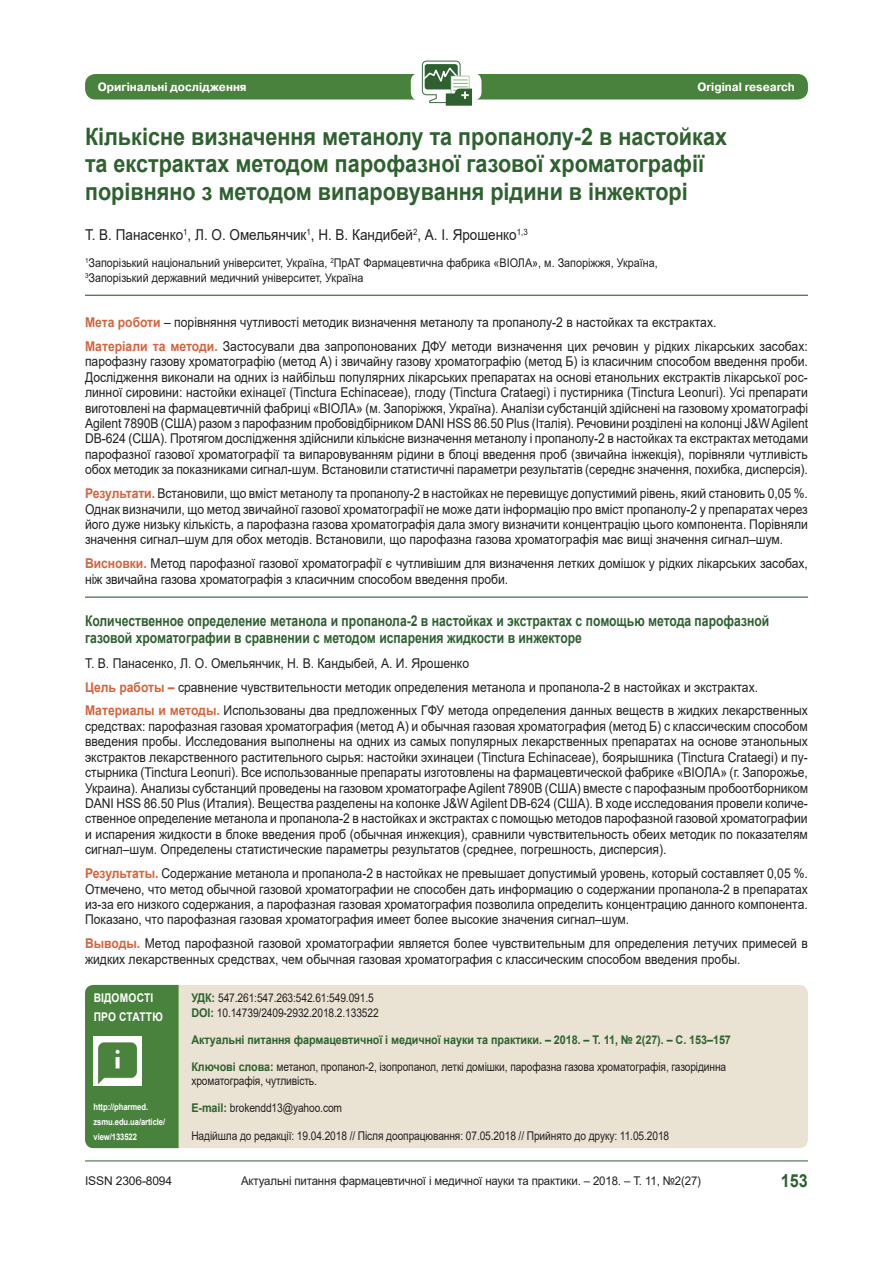
<style>
.page{position:relative;width:893px;height:1263px;background:#fff}
.page>*{position:absolute;margin:0;border:0;box-sizing:border-box;transform-origin:0 0}
.статья{font:700 24px/27.5px "Arial";color:#2e612f;scale:.9 1}
.t1{font:700 18px "Arial";color:#2e612f;scale:.9 1}
.автор{font:15px "Arial";color:#231f20;scale:.9 1}
.резюме_назв{font:700 14.85px/16.6px "Arial";color:#2e612f;scale:.82 1}
.резюме{font:13.5px/15.5px "Arial";color:#231f20;text-align:justify;scale:.9 1}
.резюме_низ{font:13.5px/15.5px "Arial";letter-spacing:-.005em;color:#231f20;scale:.9 1}
.резюме_0{font:13.5px "Arial";color:#231f20;scale:.9 1}
.резюме_авт{font:13.5px "Arial";color:#231f20;scale:.9 1}
.удк{font:12px/14.4px "Arial";letter-spacing:-.01em;color:#231f20;scale:.85 1}
.заведение{font:12px/14.9px "Arial";color:#231f20;scale:.9 1}
.удк-2{font:700 12px "Arial";letter-spacing:-.005em;color:#2e612f;scale:.9 1}
.заведение-2{font:12px "Arial";color:#231f20;scale:.95 1}
.t2{font:700 12px "Pragmatica C";color:#fff;scale:.95 1}
.о_статье_верх{font:700 12px/18.5px "Arial";letter-spacing:.01em;color:#fff;scale:.85 1}
.заведение-3{font:12px "Arial";color:#231f20}
.о_статье{font:700 9px/14.9px "Arial";letter-spacing:-.01em;color:#fff;scale:.85 1}
.s1{font-weight:700;color:#d4643d}
.s2{font-weight:700;color:#2e612f}
</style>
<div class="page">
<hr style="left:85px;top:1160px;width:723px;height:1px;background:#2e612f">
<div style="left:85px;top:74px;width:723px;height:25px;background:#49823c;border-radius:10px"></div>
<div style="left:411px;top:73px;width:70px;height:28px;background:#fff;border-radius:9px"></div>
<svg style="left:421px;top:60px;width:37px;height:32px"></svg>
<svg style="left:422px;top:61px;width:50px;height:45px"></svg>
<hr style="left:85px;top:295px;width:723px;height:1px;background:#2e612f">
<hr style="left:85px;top:596px;width:723px;height:2px;background:#2e612f">
<div style="left:85px;top:985px;width:723px;height:163px;background:#eae3d3;border-radius:9px"></div>
<div style="left:85px;top:985px;width:94px;height:163px;background:#49823c"></div>
<img style="left:94px;top:1037px;width:48px;height:48px">
<p class="t2" style="left:98px;top:81px;width:158px">Оригінальні дослідження</p>
<p class="t2" style="left:697px;top:81px;width:104px">Оriginal research</p>
<p class="статья" style="left:85px;top:123px;width:715px">Кількісне визначення метанолу та пропанолу-2 в настойках та екстрактах методом парофазної газової хроматографії порівняно з методом випаровування рідини в інжекторі</p>
<p class="автор" style="left:85px;top:224px;width:493px">Т. В. Панасенко<sup>1</sup>, Л. О. Омельянчик<sup>1</sup>, Н. В. Кандибей<sup>2</sup>, А. І. Ярошенко<sup>1,3</sup></p>
<p class="заведение" style="left:85px;top:255px;width:638px"><sup>1</sup>Запорізький національний університет, Україна, <sup>2</sup>ПрАТ Фармацевтична фабрика «ВІОЛА», м. Запоріжжя, Україна,<br><sup>3</sup>Запорізький державний медичний університет, Україна</p>
<p class="резюме_0" style="left:85px;top:313px;width:703px"><span class="s1">Мета роботи</span> – порівняння чутливості методик визначення метанолу та пропанолу-2 в настойках та екстрактах.</p>
<p class="резюме" style="left:85px;top:338px;width:805px"><span class="s1">Матеріали та методи.</span> Застосували два запропонованих ДФУ методи визначення цих речовин у рідких лікарських засобах: парофазну газову хроматографію (метод А) і звичайну газову хроматографію (метод Б) із класичним способом введення проби.<br>Дослідження виконали на одних із найбільш популярних лікарських препаратах на основі етанольних екстрактів лікарської рос&shy;линної сировини: настойки ехінацеї (Tinctura Echinaceae), глоду (Tinctura Crataegi) і пустирника (Tinctura Leonuri). Усі препарати виготовлені на фармацевтичній фабриці «ВІОЛА» (м. Запоріжжя, Україна). Аналізи субстанцій здійснені на газовому хроматографі Agilent 7890B (США) разом з парофазним пробовідбірником DANI HSS 86.50 Plus (Італія). Речовини розділені на колонці J&amp;W Agilent DB-624 (США). Протягом дослідження здійснили кількісне визначення метанолу і пропанолу-2 в настойках та екстрактах методами парофазної газової хроматографії та випаровуванням рідини в блоці введення проб (звичайна інжекція), порівняли чутливість обох методик за показниками сигнал-шум. Встановили статистичні параметри результатів (середнє значення, похибка, дисперсія).</p>
<p class="резюме" style="left:85px;top:486px;width:805px"><span class="s1">Результати.</span> Встановили, що вміст метанолу та пропанолу-2 в настойках не перевищує допустимий рівень, який становить 0,05 %.<br>Однак визначили, що метод звичайної газової хроматографії не може дати інформацію про вміст пропанолу-2 у препаратах через його дуже низьку кількість, а парофазна газова хроматографія дала змогу визначити концентрацію цього компонента. Порівняли значення сигнал–шум для обох методів. Встановили, що парофазна газова хроматографія має вищі значення сигнал–шум.</p>
<p class="резюме_низ" style="left:85px;top:556px;width:805px"><span class="s1">Висновки.</span> Метод парофазної газової хроматографії є чутливішим для визначення летких домішок у рідких лікарських засобах, ніж звичайна газова хроматографія з класичним способом введення проби.</p>
<p class="резюме_назв" style="left:85px;top:612px;width:836px">Количественное определение метанола и пропанола-2 в настойках и экстрактах с помощью метода парофазной газовой хроматографии в сравнении с методом испарения жидкости в инжекторе</p>
<p class="резюме_авт" style="left:85px;top:654px;width:428px">Т. В. Панасенко, Л. О. Омельянчик, Н. В. Кандыбей, А. И. Ярошенко</p>
<p class="резюме" style="left:85px;top:679px;width:749px"><span class="s1">Цель работы –</span> сравнение чувствительности методик определения метанола и пропанола-2 в настойках и экстрактах.</p>
<p class="резюме" style="left:85px;top:703px;width:805px"><span class="s1">Материалы и методы.</span> Использованы два предложенных ГФУ метода определения данных веществ в жидких лекарственных средствах: парофазная газовая хроматография (метод А) и обычная газовая хроматография (метод Б) с классическим способом введения пробы. Исследования выполнены на одних из самых популярных лекарственных препаратах на основе этанольных экстрактов лекарственного растительного сырья: настойки эхинацеи (Tinctura Echinaceae), боярышника (Tinctura Crataegi) и пу&shy;стырника (Tinctura Leonuri). Все использованные препараты изготовлены на фармацевтической фабрике «ВІОЛА» (г. Запорожье, Украина). Анализы субстанций проведены на газовом хроматографе Agilent 7890B (США) вместе с парофазным пробоотборником DANI HSS 86.50 Plus (Италия). Вещества разделены на колонке J&amp;W Agilent DB-624 (США). В ходе исследования провели количе&shy;ственное определение метанола и пропанола-2 в настойках и экстрактах с помощью методов парофазной газовой хроматографии и испарения жидкости в блоке введения проб (обычная инжекция), сравнили чувствительность обеих методик по показателям сигнал–шум. Определены статистические параметры результатов (среднее, погрешность, дисперсия).</p>
<p class="резюме" style="left:85px;top:865px;width:805px"><span class="s1">Результаты.</span> Содержание метанола и пропанола-2 в настойках не превышает допустимый уровень, который составляет 0,05 %.<br>Отмечено, что метод обычной газовой хроматографии не способен дать информацию о содержании пропанола-2 в препаратах из-за его низкого содержания, а парофазная газовая хроматография позволила определить концентрацию данного компонента.<br>Показано, что парофазная газовая хроматография имеет более высокие значения сигнал–шум.</p>
<p class="резюме" style="left:85px;top:936px;width:805px"><span class="s1">Выводы.</span> Метод парофазной газовой хроматографии является более чувствительным для определения летучих примесей в жидких лекарственных средствах, чем обычная газовая хроматография с классическим способом введения пробы.</p>
<p class="удк" style="left:191px;top:991px;width:222px"><span class="s2">УДК:</span> 547.261:547.263:542.61:549.091.5<br><span class="s2">DOI:</span> 10.14739/2409-2932.2018.2.133522</p>
<p class="удк-2" style="left:191px;top:1031px;width:601px">Актуальні питання фармацевтичної і медичної науки та практики. – 2018. – Т. 11, № 2(27). – С. 153–157</p>
<p class="удк" style="left:191px;top:1059px;width:631px"><span class="s2">Ключові слова:</span> метанол, пропанол-2, ізопропанол, леткі домішки, парофазна газова хроматографія, газорідинна хроматографія, чутливість.</p>
<p class="удк" style="left:191px;top:1101px;width:179px"><span class="s2">E-mail:</span> brokendd13@yahoo.com</p>
<p class="удк" style="left:191px;top:1128px;width:564px">Надійшла до редакції: 19.04.2018 // Після доопрацювання: 07.05.2018 // Прийнято до друку: 11.05.2018</p>
<p class="о_статье_верх" style="left:94px;top:989px;width:83px">ВІДОМОСТІ<br>ПРО СТАТТЮ</p>
<p class="о_статье" style="left:94px;top:1099px;width:86px">http://pharmed. zsmu.edu.ua/article/ view/133522</p>
<p class="заведение-3" style="left:85px;top:1172px;width:89px">ISSN 2306-8094</p>
<p class="заведение-2" style="left:241px;top:1172px;width:486px">Актуальні питання фармацевтичної і медичної науки та практики. – 2018. – Т. 11, №2(27)</p>
<p class="t1" style="left:781px;top:1168px;width:32px">153</p>
</div>
